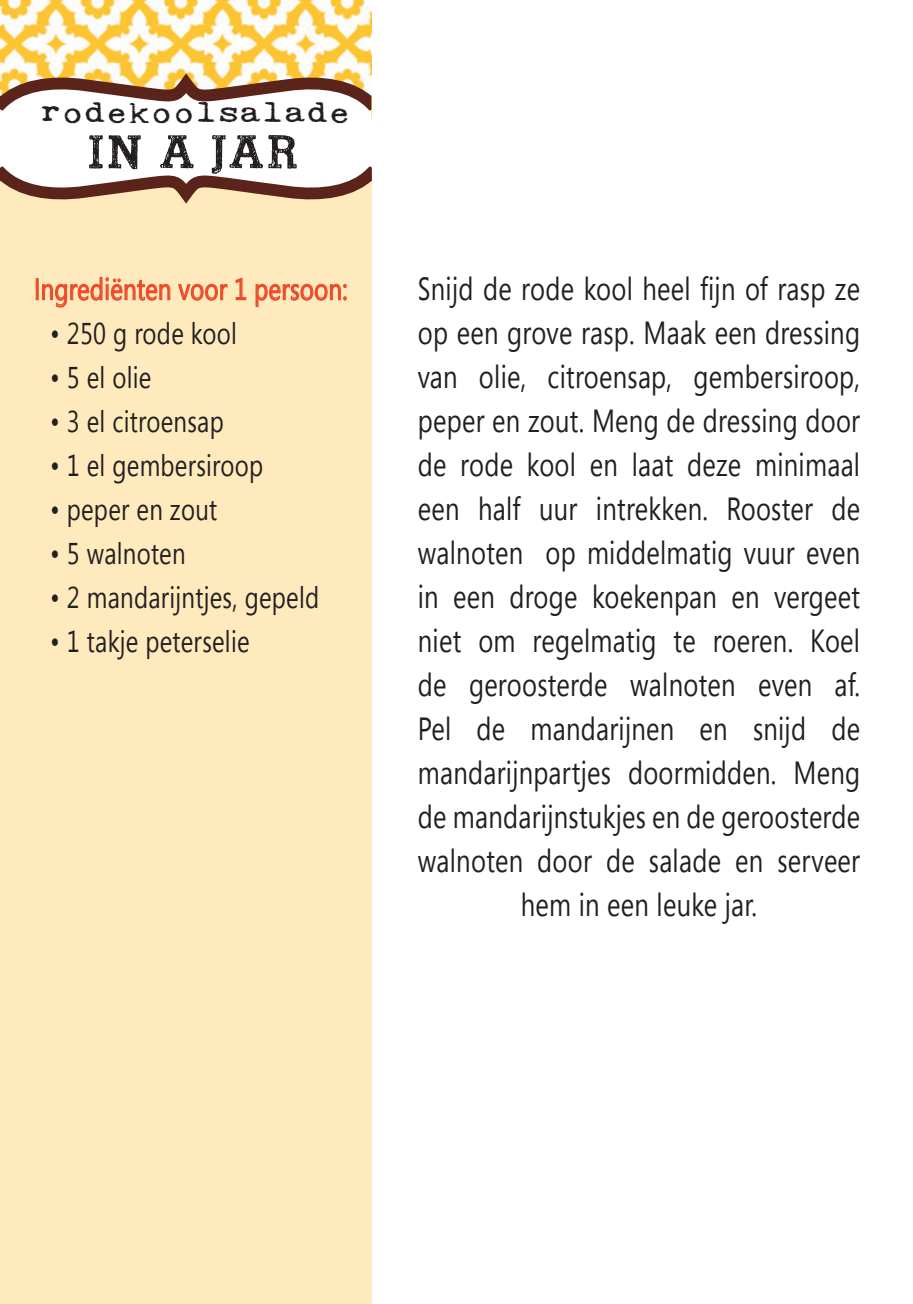
<style>
.page{position:relative;width:913px;height:1304px;background:#fff}
.page>*{position:absolute;margin:0;border:0;box-sizing:border-box;transform-origin:0 0}
.t1{font:60px "ROADMOVIE";color:#231f20}
.t2{font:32px/44px "Segoe UI";letter-spacing:.01em;color:#231f20;text-align:center;scale:.8 1}
.t3{font:30px "Segoe UI";letter-spacing:.01em;color:#231f20;scale:.8 1}
.t4{font:30px "Segoe UI";letter-spacing:.01em;color:#ef4827;scale:.8 1}
.t5{font:30px "Kingthings Trypewriter 2";color:#231f20;scale:1.26 1}
</style>
<div class="page">
<img style="left:0;top:0;width:372px;height:63px">
<div style="left:0;top:159px;width:372px;height:1145px;background:#feeabd"></div>
<svg style="left:0;top:63px;width:372px;height:141px"></svg>
<div style="left:36px;top:278px;width:3px;height:22px;border:1px solid #ef4827"></div>
<svg style="left:42px;top:277px;width:129px;height:30px"></svg>
<svg style="left:178px;top:284px;width:50px;height:17px"></svg>
<svg style="left:235px;top:277px;width:11px;height:23px"></svg>
<svg style="left:255px;top:283px;width:92px;height:24px"></svg>
<p class="t5" style="left:39px;top:96px;width:249px">rodekoolsalade</p>
<h1 class="t1" style="left:89px;top:120px;width:214px">in a jar</h1>
<p class="t4" style="left:34px;top:268px;width:393px">Ingrediënten voor 1 persoon:</p>
<p class="t3" style="left:50px;top:312px;width:235px">• 250 g rode kool</p>
<p class="t3" style="left:50px;top:356px;width:128px">• 5 el olie</p>
<p class="t3" style="left:50px;top:400px;width:219px">• 3 el citroensap</p>
<p class="t3" style="left:50px;top:444px;width:268px">• 1 el gembersiroop</p>
<p class="t3" style="left:50px;top:488px;width:211px">• peper en zout</p>
<p class="t3" style="left:50px;top:532px;width:171px">• 5 walnoten</p>
<p class="t3" style="left:50px;top:576px;width:338px">• 2 mandarijntjes, gepeld</p>
<p class="t3" style="left:50px;top:620px;width:251px">• 1 takje peterselie</p>
<p class="t2" style="left:418px;top:266px;width:554px">Snijd de rode kool heel fijn of rasp ze op een grove rasp. Maak een dressing van olie, citroensap, gembersiroop, peper en zout. Meng de dressing door de rode kool en laat deze minimaal een half uur intrekken. Rooster de walnoten op middelmatig vuur even in een droge koekenpan en vergeet niet om regelmatig te roeren. Koel de geroosterde walnoten even af.<br>Pel de mandarijnen en snijd de mandarijnpartjes doormidden. Meng de mandarijnstukjes en de geroosterde walnoten door de salade en serveer hem in een leuke jar.</p>
</div>
